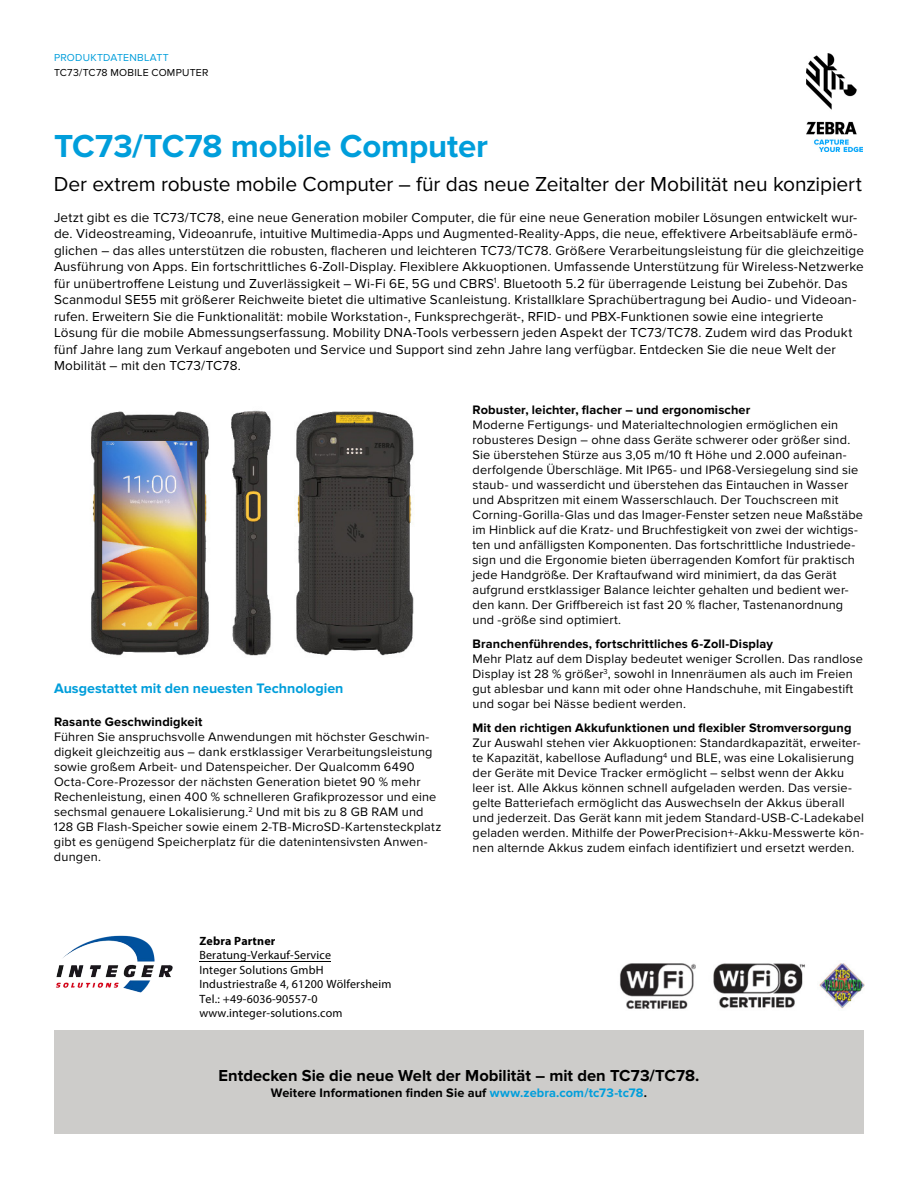
<style>
.page{position:relative;width:918px;height:1188px;background:#fff}
.page>*{position:absolute;margin:0;border:0;box-sizing:border-box;transform-origin:0 0}
.t1{font:700 33px "Proxima Nova";letter-spacing:-.005em;color:#009edb}
.t2{font:21px "Proxima Nova";letter-spacing:-.005em;color:#000}
.t3{font:700 16.5px "Proxima Nova";color:#000}
.t4{font:700 14.25px "Proxima Nova";color:#009edb}
.t5{font:13.5px/16.5px "Proxima Nova";letter-spacing:.01em;color:#000}
.t6{font:12.75px/15px "Proxima Nova";letter-spacing:.015em;color:#000}
.t7{font:700 12.75px "Proxima Nova";letter-spacing:.01em;color:#000}
.t8{font:12px/14.5px "Myriad Pro";letter-spacing:.015em;color:#000}
.t9{font:700 12px "Myriad Pro";letter-spacing:.015em;color:#000}
.t10{font:10.5px "Proxima Nova";letter-spacing:.025em;color:#000}
.t11{font:10.5px "Proxima Nova";letter-spacing:.025em;color:#009edb}
.s1{color:#009edb}
</style>
<div class="page">
<img style="left:806px;top:54px;width:56px;height:97px">
<div style="left:54px;top:1031px;width:810px;height:103px;background:#cdccca"></div>
<img style="left:620px;top:963px;width:244px;height:46px">
<img style="left:91px;top:410px;width:323px;height:246px">
<img style="left:56px;top:935px;width:117px;height:58px">
<hr style="left:199px;top:961px;width:132px;height:1px;background:#000">
<p class="t11" style="left:54px;top:52px;width:116px">PRODUKTDATENBLATT</p>
<p class="t10" style="left:54px;top:66px;width:156px">TC73/TC78 MOBILE COMPUTER</p>
<h1 class="t1" style="left:54px;top:127px;width:436px">TC73/TC78 mobile Computer</h1>
<h2 class="t2" style="left:54px;top:172px;width:809px">Der extrem robuste mobile Computer – für das neue Zeitalter der Mobilität neu konzipiert</h2>
<p class="t5" style="left:54px;top:209px;width:812px">Jetzt gibt es die TC73/TC78, eine neue Generation mobiler Computer, die für eine neue Generation mobiler Lösungen entwickelt wur&shy;de. Videostreaming, Videoanrufe, intuitive Multimedia-Apps und Augmented-Reality-Apps, die neue, effektivere Arbeitsabläufe ermö&shy;glichen – das alles unterstützen die robusten, flacheren und leichteren TC73/TC78. Größere Verarbeitungsleistung für die gleichzeitige Ausführung von Apps. Ein fortschrittliches 6-Zoll-Display. Flexiblere Akkuoptionen. Umfassende Unterstützung für Wireless-Netzwerke für unübertroffene Leistung und Zuverlässigkeit – Wi-Fi 6E, 5G und CBRS<sup>1</sup>. Bluetooth 5.2 für überragende Leistung bei Zubehör. Das Scanmodul SE55 mit größerer Reichweite bietet die ultimative Scanleistung. Kristallklare Sprachübertragung bei Audio- und Videoan&shy;rufen. Erweitern Sie die Funktionalität: mobile Workstation-, Funksprechgerät-, RFID- und PBX-Funktionen sowie eine integrierte Lösung für die mobile Abmessungserfassung. Mobility DNA-Tools verbessern jeden Aspekt der TC73/TC78. Zudem wird das Produkt fünf Jahre lang zum Verkauf angeboten und Service und Support sind zehn Jahre lang verfügbar. Entdecken Sie die neue Welt der Mobilität – mit den TC73/TC78.</p>
<p class="t4" style="left:54px;top:680px;width:291px">Ausgestattet mit den neuesten Technologien</p>
<p class="t7" style="left:54px;top:715px;width:150px">Rasante Geschwindigkeit</p>
<p class="t6" style="left:54px;top:730px;width:389px">Führen Sie anspruchsvolle Anwendungen mit höchster Geschwin&shy;digkeit gleichzeitig aus – dank erstklassiger Verarbeitungsleistung sowie großem Arbeit- und Datenspeicher. Der Qualcomm 6490<br>Octa-Core-Prozessor der nächsten Generation bietet 90 % mehr Rechenleistung, einen 400 % schnelleren Grafikprozessor und eine sechsmal genauere Lokalisierung.<sup>2</sup> Und mit bis zu 8 GB RAM und 128 GB Flash-Speicher sowie einem 2-TB-MicroSD-Kartensteckplatz gibt es genügend Speicherplatz für die datenintensivsten Anwen&shy;dungen.</p>
<p class="t9" style="left:199px;top:933px;width:78px">Zebra Partner</p>
<p class="t8" style="left:199px;top:948px;width:193px">Beratung-Verkauf-Service<br>Integer Solutions GmbH<br>Industriestraße 4, 61200 Wölfersheim<br>Tel.: +49-6036-90557-0 www.integer-solutions.com</p>
<p class="t7" style="left:472px;top:402px;width:279px">Robuster, leichter, flacher – und ergonomischer</p>
<p class="t6" style="left:472px;top:417px;width:392px">Moderne Fertigungs- und Materialtechnologien ermöglichen ein robusteres Design – ohne dass Geräte schwerer oder größer sind.<br>Sie überstehen Stürze aus 3,05 m/10 ft Höhe und 2.000 aufeinan&shy;derfolgende Überschläge. Mit IP65- und IP68-Versiegelung sind sie staub- und wasserdicht und überstehen das Eintauchen in Wasser und Abspritzen mit einem Wasserschlauch. Der Touchscreen mit Corning-Gorilla-Glas und das Imager-Fenster setzen neue Maßstäbe im Hinblick auf die Kratz- und Bruchfestigkeit von zwei der wichtigs&shy;ten und anfälligsten Komponenten. Das fortschrittliche Industriede&shy;sign und die Ergonomie bieten überragenden Komfort für praktisch jede Handgröße. Der Kraftaufwand wird minimiert, da das Gerät aufgrund erstklassiger Balance leichter gehalten und bedient wer&shy;den kann. Der Griffbereich ist fast 20 % flacher, Tastenanordnung und -größe sind optimiert.</p>
<p class="t7" style="left:472px;top:636px;width:302px">Branchenführendes, fortschrittliches 6-Zoll-Display</p>
<p class="t6" style="left:472px;top:651px;width:392px">Mehr Platz auf dem Display bedeutet weniger Scrollen. Das randlose Display ist 28 % größer<sup>3</sup>, sowohl in Innenräumen als auch im Freien gut ablesbar und kann mit oder ohne Handschuhe, mit Eingabestift und sogar bei Nässe bedient werden.</p>
<p class="t7" style="left:473px;top:720px;width:380px">Mit den richtigen Akkufunktionen und flexibler Stromversorgung</p>
<p class="t6" style="left:473px;top:735px;width:393px">Zur Auswahl stehen vier Akkuoptionen: Standardkapazität, erweiter&shy;te Kapazität, kabellose Aufladung<sup>4</sup> und BLE, was eine Lokalisierung der Geräte mit Device Tracker ermöglicht – selbst wenn der Akku leer ist. Alle Akkus können schnell aufgeladen werden. Das versie&shy;gelte Batteriefach ermöglicht das Auswechseln der Akkus überall und jederzeit. Das Gerät kann mit jedem Standard-USB-C-Ladekabel geladen werden. Mithilfe der PowerPrecision+-Akku-Messwerte kön&shy;nen alternde Akkus zudem einfach identifiziert und ersetzt werden.</p>
<p class="t3" style="left:218px;top:1066px;width:483px">Entdecken Sie die neue Welt der Mobilität – mit den TC73/TC78.</p>
<p class="t7" style="left:271px;top:1085px;width:378px">Weitere Informationen finden Sie auf <span class="s1">www.zebra.com/tc73-tc78</span>.</p>
</div>
